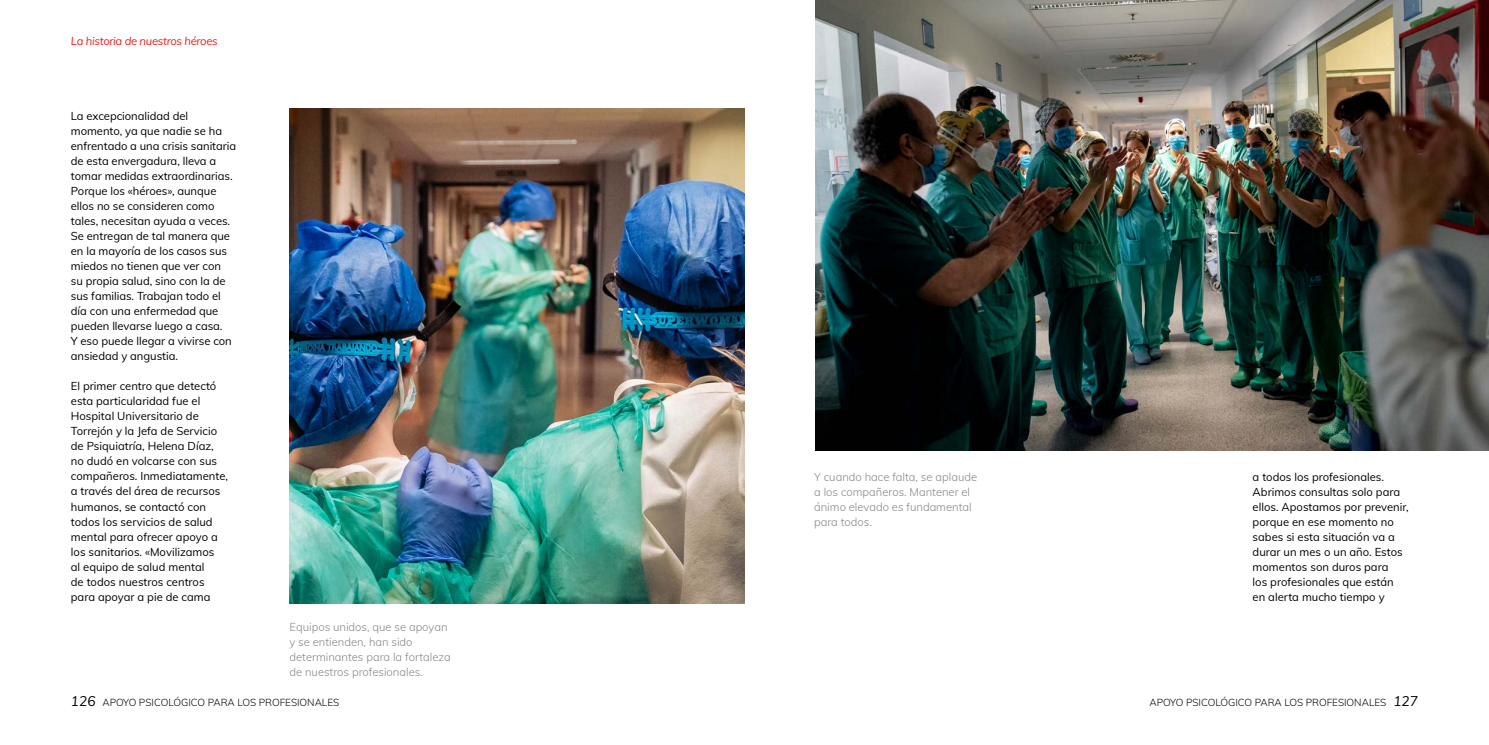
<style>
.page{position:relative;width:1489px;height:745px;background:#fff}
.page>*{position:absolute;margin:0;border:0;box-sizing:border-box;transform-origin:0 0}
.t1{font:11.25px/15px "Mulish";color:#000}
.t2{font:300 11.25px/15px "Mulish";color:#84878b}
.t3{font:italic 11.25px "Mulish";letter-spacing:-.025em;color:#e2241f}
.t4{font:300 10px "Mulish";color:#000}
.s1{font-weight:400;font-style:italic;font-size:13.75px}
</style>
<div class="page">
<img style="left:289px;top:108px;width:455px;height:495px">
<img style="left:815px;top:0;width:673px;height:450px">
<p class="t3" style="left:71px;top:33px;width:148px">La historia de nuestros héroes</p>
<p class="t1" style="left:71px;top:108px;width:167px">La excepcionalidad del momento, ya que nadie se ha enfrentado a una crisis sanitaria de esta envergadura, lleva a tomar medidas extraordinarias.<br>Porque los «héroes», aunque ellos no se consideren como tales, necesitan ayuda a veces.<br>Se entregan de tal manera que en la mayoría de los casos sus miedos no tienen que ver con<br>su propia salud, sino con la de sus familias. Trabajan todo el día con una enfermedad que pueden llevarse luego a casa.<br>Y eso puede llegar a vivirse con ansiedad y angustia.</p>
<p class="t1" style="left:71px;top:378px;width:159px">El primer centro que detectó esta particularidad fue el<br>Hospital Universitario de<br>Torrejón y la Jefa de Servicio de Psiquiatría, Helena Díaz, no dudó en volcarse con sus compañeros. Inmediatamente, a través del área de recursos humanos, se contactó con todos los servicios de salud mental para ofrecer apoyo a los sanitarios. «Movilizamos<br>al equipo de salud mental<br>de todos nuestros centros para apoyar a pie de cama</p>
<p class="t2" style="left:289px;top:618px;width:163px">Equipos unidos, que se apoyan y se entienden, han sido determinantes para la fortaleza de nuestros profesionales.</p>
<p class="t2" style="left:814px;top:468px;width:164px">Y cuando hace falta, se aplaude a los compañeros. Mantener el ánimo elevado es fundamental para todos.</p>
<p class="t1" style="left:1252px;top:468px;width:158px">a todos los profesionales.<br>Abrimos consultas solo para ellos. Apostamos por prevenir, porque en ese momento no sabes si esta situación va a durar un mes o un año. Estos momentos son duros para<br>los profesionales que están en alerta mucho tiempo y</p>
<p class="t4" style="left:71px;top:695px;width:270px"><span class="s1">126</span> APOYO PSICOLÓGICO PARA LOS PROFESIONALES</p>
<p class="t4" style="left:1149px;top:695px;width:270px">APOYO PSICOLÓGICO PARA LOS PROFESIONALES <span class="s1">127</span></p>
</div>
